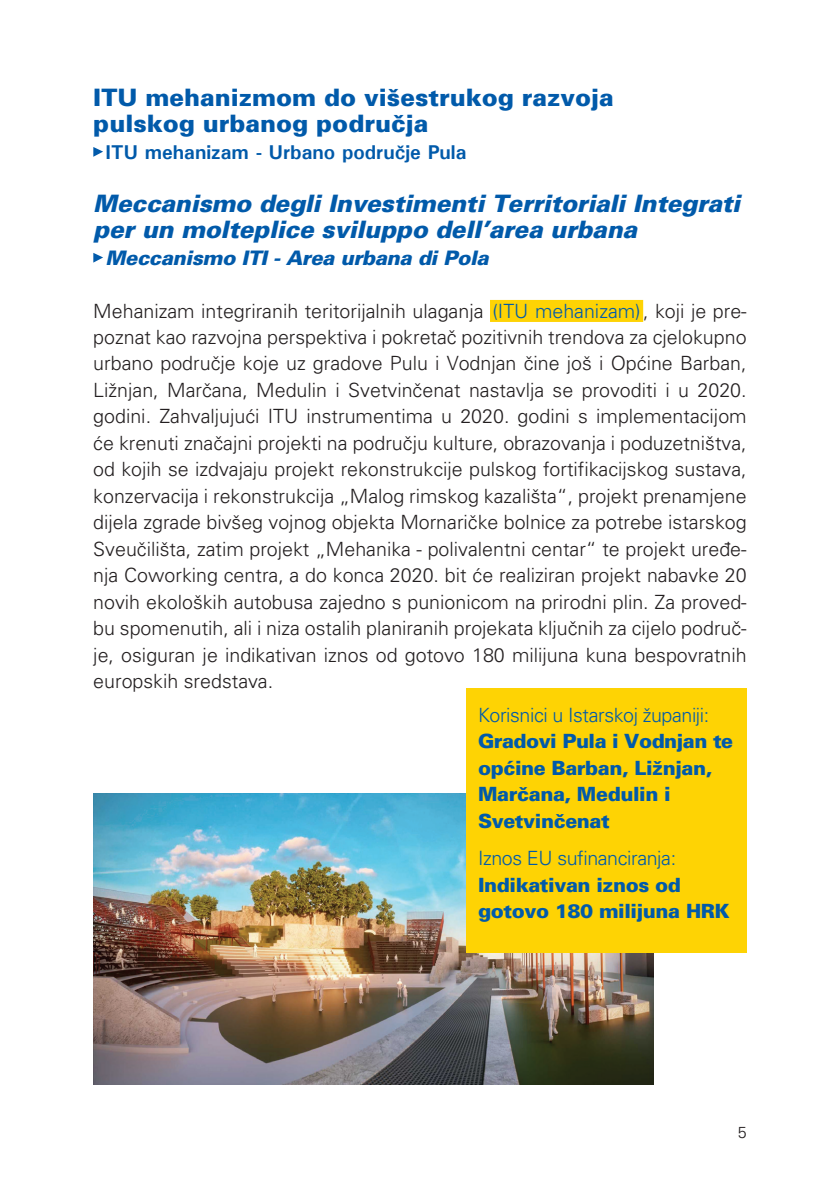
<style>
.page{position:relative;width:840px;height:1191px;background:#fff}
.page>*{position:absolute;margin:0;border:0;box-sizing:border-box;transform-origin:0 0}
.t1{font:italic 900 24px/26.4px "Univers";letter-spacing:-.01em;color:#015aaa}
.t2{font:900 24px/26.4px "Univers";color:#015aaa}
.t3{font:700 20px "Univers";color:#015aaa}
.t4{font:italic 900 20px "Univers";letter-spacing:-.02em;color:#015aaa}
.t5{font:300 19.6px/26.4px "Univers";color:#231f20;text-align:justify}
.t6{font:900 19.6px/26.4px "Univers";letter-spacing:-.02em;color:#015aaa}
.t7{font:300 19.6px "Univers";letter-spacing:-.02em;color:#015aaa}
.t8{font:300 16px "Univers";color:#231f20}
.s1{color:#015aaa}
</style>
<div class="page">
<svg style="left:93px;top:147px;width:10px;height:10px"></svg>
<div style="left:489px;top:300px;width:153px;height:22px;background:#fed304"></div>
<svg style="left:93px;top:253px;width:10px;height:10px"></svg>
<img style="left:93px;top:794px;width:560px;height:291px">
<div style="left:466px;top:688px;width:280px;height:264px;background:#fed304"></div>
<p class="t2" style="left:93px;top:83px;width:522px">ITU mehanizmom do višestrukog razvoja pulskog urbanog područja</p>
<p class="t3" style="left:106px;top:139px;width:362px">ITU mehanizam - Urbano područje Pula</p>
<p class="t1" style="left:93px;top:189px;width:648px">Meccanismo degli Investimenti Territoriali Integrati per un molteplice sviluppo dell’area urbana</p>
<p class="t4" style="left:106px;top:245px;width:384px">Meccanismo ITI - Area urbana di Pola</p>
<p class="t5" style="left:93px;top:297px;width:654px">Mehanizam integriranih teritorijalnih ulaganja <span class="s1">(ITU mehanizam)</span>, koji je pre&shy;poznat kao razvojna perspektiva i pokretač pozitivnih trendova za cjelokupno urbano područje koje uz gradove Pulu i Vodnjan čine još i Općine Barban, Ližnjan, Marčana, Medulin i Svetvinčenat nastavlja se provoditi i u 2020. godini. Zahvaljujući ITU instrumentima u 2020. godini s implementacijom će krenuti značajni projekti na području kulture, obrazovanja i poduzetništva, od kojih se izdvajaju projekt rekonstrukcije pulskog fortifikacijskog sustava, konzervacija i rekonstrukcija „Malog rimskog kazališta“, projekt prenamjene dijela zgrade bivšeg vojnog objekta Mornaričke bolnice za potrebe istarskog Sveučilišta, zatim projekt „Mehanika - polivalentni centar“ te projekt uređe&shy;nja Coworking centra, a do konca 2020. bit će realiziran projekt nabavke 20 novih ekoloških autobusa zajedno s punionicom na prirodni plin. Za proved&shy;bu spomenutih, ali i niza ostalih planiranih projekata ključnih za cijelo područ&shy;je, osiguran je indikativan iznos od gotovo 180 milijuna kuna bespovratnih europskih sredstava.</p>
<p class="t7" style="left:477px;top:703px;width:233px">Korisnici u Istarskoj županiji:</p>
<p class="t6" style="left:477px;top:727px;width:256px">Gradovi Pula i Vodnjan te općine Barban, Ližnjan,<br>Marčana, Medulin i<br>Svetvinčenat</p>
<p class="t7" style="left:477px;top:846px;width:199px">Iznos EU sufinanciranja:</p>
<p class="t6" style="left:477px;top:871px;width:253px">Indikativan iznos od gotovo 180 milijuna HRK</p>
<p class="t8" style="left:737px;top:1122px;width:10px">5</p>
</div>
